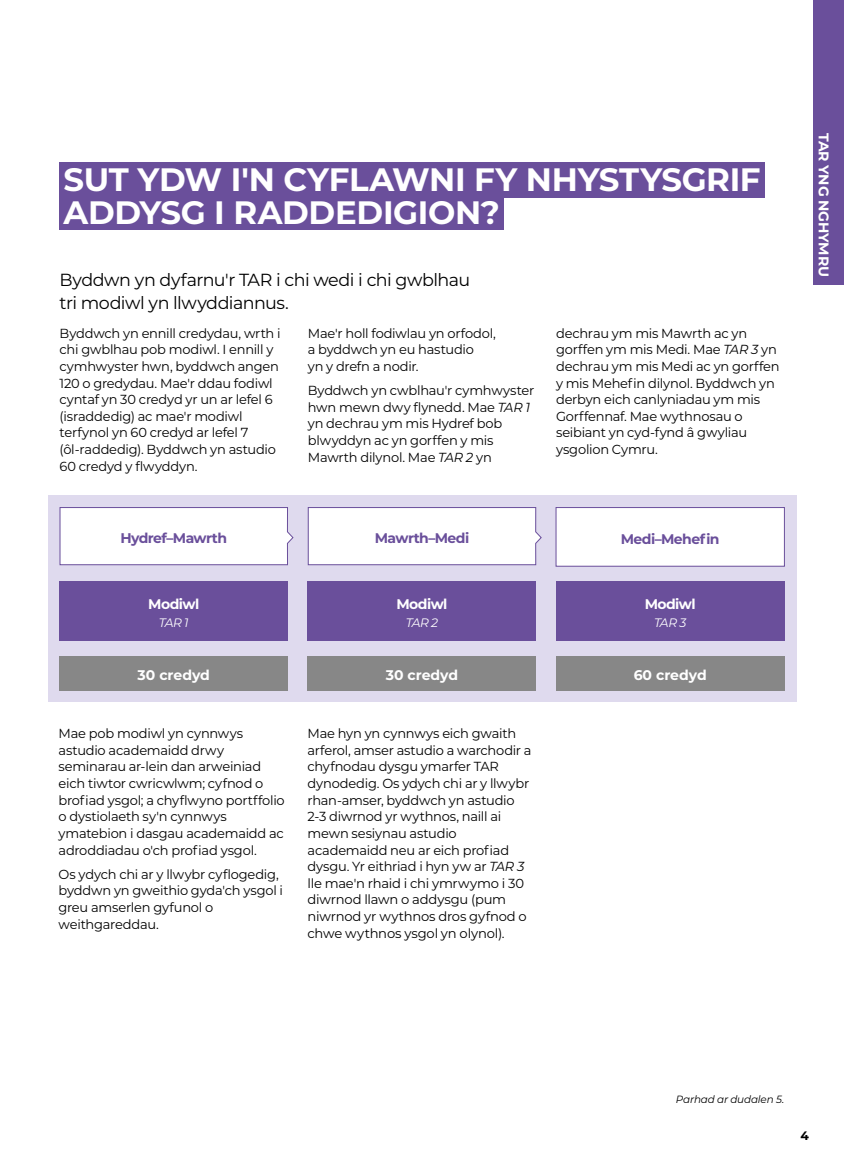
<style>
.page{position:relative;width:844px;height:1176px;background:#fff}
.page>*{position:absolute;margin:0;border:0;box-sizing:border-box;transform-origin:0 0}
.t1{font:700 32.38px/32.6px "Montserrat";letter-spacing:-.01em;color:#fff}
.t2{font:17.5px/22.8px "Montserrat";letter-spacing:-.03em;color:#000}
.t3{font:700 14px "Montserrat";letter-spacing:-.01em;color:#fff}
.t4{font:700 14px "Montserrat";letter-spacing:-.04em;color:#6a4f9b}
.t5{font:13.12px/16.6px "Montserrat";letter-spacing:-.015em;color:#000}
.t6{font:italic 12.25px "Montserrat";letter-spacing:-.06em;color:#fff}
.t7{font:700 12.25px "Montserrat";color:#000}
.t8{font:italic 10.5px "Montserrat";letter-spacing:-.01em;color:#000}
.s1{font-style:italic}
</style>
<div class="page">
<div style="left:48px;top:496px;width:748px;height:206px;background:#dfdaee"></div>
<div style="left:813px;top:0;width:30px;height:284px;background:#6a4f9b"></div>
<div style="left:60px;top:656px;width:228px;height:35px;background:#878787"></div>
<div style="left:60px;top:581px;width:228px;height:60px;background:#6a4f9b"></div>
<div style="left:308px;top:656px;width:228px;height:35px;background:#878787"></div>
<div style="left:308px;top:581px;width:228px;height:60px;background:#6a4f9b"></div>
<div style="left:556px;top:656px;width:228px;height:35px;background:#878787"></div>
<div style="left:556px;top:581px;width:228px;height:60px;background:#6a4f9b"></div>
<div style="left:556px;top:507px;width:228px;height:59px;background:#fff"></div>
<div style="left:555px;top:507px;width:229px;height:60px;border:1px solid #6a4f9b"></div>
<svg style="left:59px;top:507px;width:235px;height:58px;background:#f8f7fa"></svg>
<svg style="left:307px;top:507px;width:235px;height:58px;background:#f8f7fa"></svg>
<div style="left:60px;top:162px;width:704px;height:36px;background:#6a4f9b"></div>
<div style="left:60px;top:195px;width:444px;height:35px;background:#6a4f9b"></div>
<h1 class="t1" style="left:63px;top:162px;width:698px">SUT YDW I'N CYFLAWNI FY NHYSTYSGRIF<br>ADDYSG I RADDEDIGION?</h1>
<h2 class="t2" style="left:60px;top:268px;width:412px">Byddwn yn dyfarnu'r TAR i chi wedi i chi gwblhau tri modiwl yn llwyddiannus.</h2>
<p class="t5" style="left:60px;top:324px;width:222px">Byddwch yn ennill credydau, wrth i chi gwblhau pob modiwl. I ennill y cymhwyster hwn, byddwch angen<br>120 o gredydau. Mae'r ddau fodiwl cyntaf yn 30 credyd yr un ar lefel 6 (israddedig) ac mae'r modiwl terfynol yn 60 credyd ar lefel 7 (ôl-raddedig). Byddwch yn astudio<br>60 credyd y flwyddyn.</p>
<p class="t5" style="left:308px;top:324px;width:189px">Mae'r holl fodiwlau yn orfodol, a byddwch yn eu hastudio<br>yn y drefn a nodir.</p>
<p class="t5" style="left:308px;top:381px;width:228px">Byddwch yn cwblhau'r cymhwyster hwn mewn dwy flynedd. Mae <span class="s1">TAR 1 </span>yn dechrau ym mis Hydref bob blwyddyn ac yn gorffen y mis<br>Mawrth dilynol. Mae <span class="s1">TAR 2</span> yn</p>
<p class="t5" style="left:556px;top:324px;width:225px">dechrau ym mis Mawrth ac yn gorffen ym mis Medi. Mae <span class="s1">TAR 3</span> yn dechrau ym mis Medi ac yn gorffen y mis Mehefin dilynol. Byddwch yn derbyn eich canlyniadau ym mis<br>Gorffennaf. Mae wythnosau o seibiant yn cyd-fynd â gwyliau ysgolion Cymru.</p>
<p class="t4" style="left:120px;top:528px;width:108px">Hydref–Mawrth</p>
<p class="t4" style="left:374px;top:528px;width:96px">Mawrth–Medi</p>
<p class="t4" style="left:620px;top:528px;width:100px">Medi–Mehefin</p>
<p class="t3" style="left:148px;top:594px;width:52px">Modiwl</p>
<p class="t6" style="left:159px;top:614px;width:31px">TAR 1</p>
<p class="t3" style="left:396px;top:594px;width:52px">Modiwl</p>
<p class="t6" style="left:405px;top:614px;width:34px">TAR 2</p>
<p class="t3" style="left:644px;top:594px;width:52px">Modiwl</p>
<p class="t6" style="left:654px;top:614px;width:34px">TAR 3</p>
<p class="t3" style="left:137px;top:665px;width:74px">30 credyd</p>
<p class="t3" style="left:385px;top:665px;width:74px">30 credyd</p>
<p class="t3" style="left:633px;top:665px;width:74px">60 credyd</p>
<p class="t5" style="left:59px;top:725px;width:228px">Mae pob modiwl yn cynnwys astudio academaidd drwy seminarau ar-lein dan arweiniad eich tiwtor cwricwlwm; cyfnod o brofiad ysgol; a chyflwyno portffolio o dystiolaeth sy'n cynnwys ymatebion i dasgau academaidd ac adroddiadau o'ch profiad ysgol.</p>
<p class="t5" style="left:59px;top:865px;width:226px">Os ydych chi ar y llwybr cyflogedig, byddwn yn gweithio gyda'ch ysgol i greu amserlen gyfunol o weithgareddau.</p>
<p class="t5" style="left:307px;top:725px;width:225px">Mae hyn yn cynnwys eich gwaith arferol, amser astudio a warchodir a chyfnodau dysgu ymarfer TAR dynodedig. Os ydych chi ar y llwybr rhan-amser, byddwch yn astudio<br>2-3 diwrnod yr wythnos, naill ai mewn sesiynau astudio academaidd neu ar eich profiad dysgu. Yr eithriad i hyn yw ar <span class="s1">TAR 3 </span>lle mae'n rhaid i chi ymrwymo i 30 diwrnod llawn o addysgu (pum niwrnod yr wythnos dros gyfnod o chwe wythnos ysgol yn olynol).</p>
<p class="t3" style="left:833px;top:133px;width:146px;rotate:90deg">TAR YNG NGHYMRU</p>
<p class="t8" style="left:675px;top:1092px;width:110px">Parhad ar dudalen 5.</p>
<p class="t7" style="left:800px;top:1126px;width:10px">4</p>
</div>
